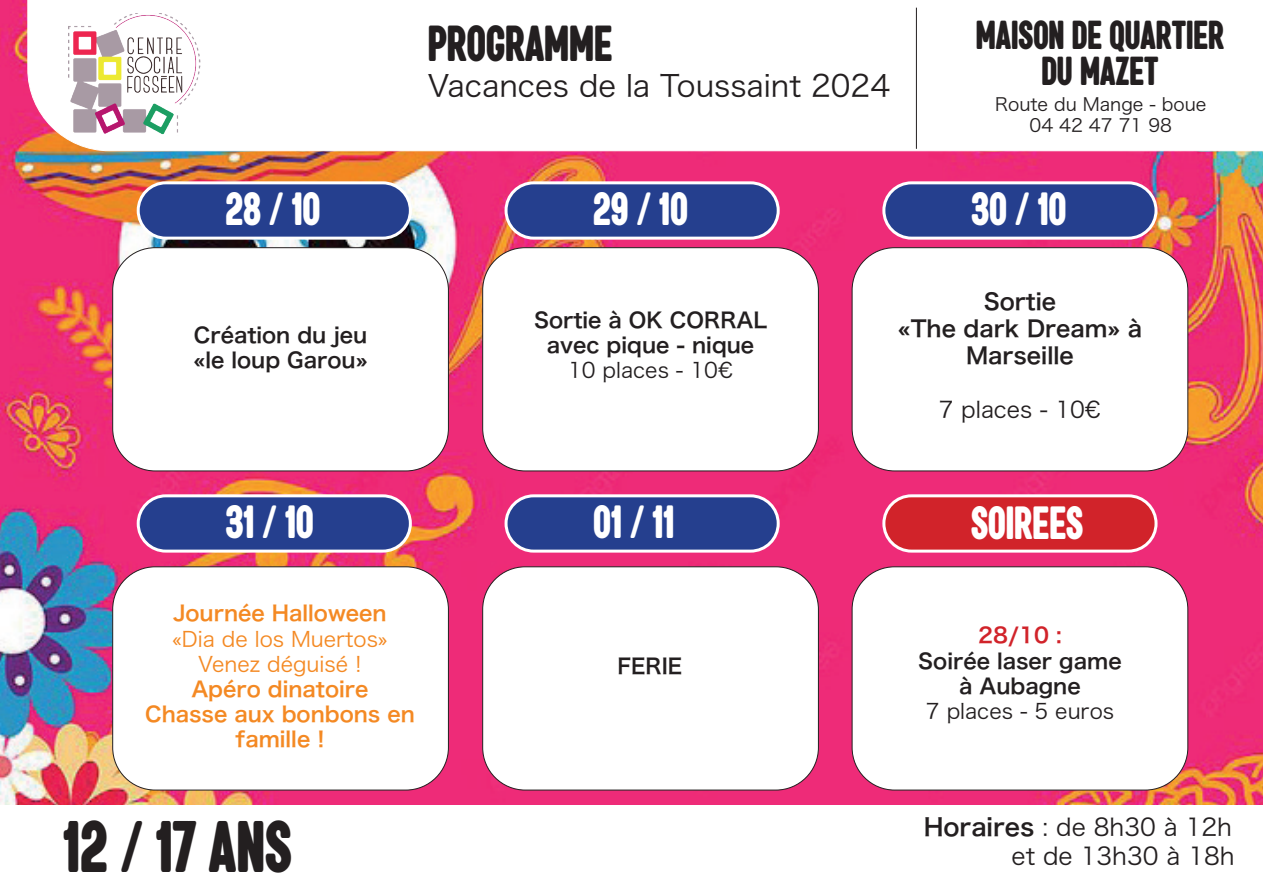
<style>
.page{position:relative;width:1263px;height:893px;background:#fff}
.page>*{position:absolute;margin:0;border:0;box-sizing:border-box;transform-origin:0 0}
.t1{font:67.5px "a Akhir Tahun";color:#231f20;scale:.6 1}
.t2{font:46.8px "a Akhir Tahun";color:#231f20;scale:.6 1}
.t3{font:43.2px "a Akhir Tahun";color:#fff;scale:.6 1}
.t4{font:37.5px/36px "a Akhir Tahun";color:#231f20;text-align:center;scale:.6 1}
.t5{font:30px "Hira Kaku Pro W3";color:#231f20}
.t6{font:24px/28.8px "Hira Kaku Pro W3";color:#231f20;text-align:right}
.t7{font:22.5px/27px "Hira Kaku Pro W6";color:#231f20;text-align:center}
.t8{font:22.5px "Hira Kaku Pro W3";color:#231f20}
.t9{font:21px/25.2px "Hira Kaku Pro W6";color:#231f20;text-align:center}
.t10{font:21px/25.2px "Hira Kaku Pro W6";color:#f48923;text-align:center}
.t11{font:21px/25.2px "Hira Kaku Pro W3";color:#f48923;text-align:center}
.t12{font:21px "Hira Kaku Pro W3";color:#231f20}
.t13{font:21px "Hira Kaku Pro W6";color:#d1232a}
.t14{font:18px/21.6px "Hira Kaku Pro W3";color:#231f20;text-align:center}
.s1{font-family:"Hira Kaku Pro W6"}
</style>
<div class="page">
<img style="left:0;top:0;width:1263px;height:805px">
<svg style="left:27px;top:0;width:1236px;height:151px"></svg>
<hr style="left:916px;top:8px;width:1px;height:141px;background:#231f20">
<div style="left:138px;top:183px;width:272px;height:55px;background:#253f8e;border-radius:28px"></div>
<div style="left:137px;top:181px;width:275px;height:59px;border:3px solid #fff;border-radius:28px"></div>
<div style="left:138px;top:496px;width:272px;height:55px;background:#253f8e;border-radius:28px"></div>
<div style="left:137px;top:494px;width:275px;height:59px;border:3px solid #fff;border-radius:28px"></div>
<div style="left:506px;top:183px;width:272px;height:55px;background:#253f8e;border-radius:28px"></div>
<div style="left:504px;top:181px;width:276px;height:59px;border:3px solid #fff;border-radius:28px"></div>
<div style="left:506px;top:496px;width:272px;height:55px;background:#253f8e;border-radius:28px"></div>
<div style="left:504px;top:494px;width:276px;height:59px;border:3px solid #fff;border-radius:28px"></div>
<div style="left:884px;top:183px;width:272px;height:55px;background:#253f8e;border-radius:28px"></div>
<div style="left:882px;top:181px;width:275px;height:59px;border:3px solid #fff;border-radius:28px"></div>
<div style="left:884px;top:496px;width:272px;height:55px;background:#d1232a;border-radius:28px"></div>
<div style="left:882px;top:494px;width:275px;height:59px;border:3px solid #fff;border-radius:28px"></div>
<div style="left:113px;top:248px;width:335px;height:223px;background:#fff;border-radius:43px"></div>
<div style="left:112px;top:247px;width:337px;height:224px;border:1px solid #231f20;border-radius:43px"></div>
<div style="left:113px;top:567px;width:335px;height:223px;background:#fff;border-radius:43px"></div>
<div style="left:112px;top:566px;width:337px;height:224px;border:1px solid #231f20;border-radius:43px"></div>
<div style="left:483px;top:248px;width:335px;height:223px;background:#fff;border-radius:43px"></div>
<div style="left:482px;top:247px;width:337px;height:224px;border:1px solid #231f20;border-radius:43px"></div>
<div style="left:483px;top:567px;width:335px;height:223px;background:#fff;border-radius:43px"></div>
<div style="left:482px;top:566px;width:337px;height:224px;border:1px solid #231f20;border-radius:43px"></div>
<div style="left:852px;top:248px;width:336px;height:223px;background:#fff;border-radius:43px"></div>
<div style="left:852px;top:247px;width:336px;height:224px;border:1px solid #231f20;border-radius:43px"></div>
<img style="left:68px;top:13px;width:133px;height:123px">
<div style="left:852px;top:567px;width:336px;height:223px;background:#fff;border-radius:43px"></div>
<div style="left:852px;top:566px;width:336px;height:224px;border:1px solid #231f20;border-radius:43px"></div>
<h3 class="t3" style="left:225px;top:189px;width:160px">28 / 10</h3>
<p class="t9" style="left:193px;top:322px;width:176px;text-align:left">Création du jeu «le loup Garou»</p>
<h2 class="t2" style="left:428px;top:23px;width:309px">PROGRAMME</h2>
<h3 class="t5" style="left:428px;top:59px;width:464px">Vacances de la Toussaint 2024</h3>
<h3 class="t3" style="left:593px;top:189px;width:159px">29 / 10</h3>
<h3 class="t4" style="left:976px;top:21px;width:415px">MAISON DE QUARTIER<br>Du MAZET</h3>
<p class="t14" style="left:995px;top:92px;width:213px">Route du Mange - boue<br>04 42 47 71 98</p>
<h3 class="t3" style="left:971px;top:189px;width:161px">30 / 10</h3>
<p class="t9" style="left:534px;top:306px;width:235px">Sortie à OK CORRAL avec pique - nique</p>
<p class="t12" style="left:568px;top:352px;width:166px">10 places - 10€</p>
<p class="t7" style="left:898px;top:287px;width:246px">Sortie<br>«The dark Dream» à<br>Marseille</p>
<p class="t8" style="left:939px;top:389px;width:163px">7 places - 10€</p>
<h3 class="t3" style="left:225px;top:502px;width:149px">31 / 10</h3>
<p class="t10" style="left:173px;top:600px;width:215px">Journée Halloween</p>
<p class="t11" style="left:172px;top:624px;width:217px">«Dia de los Muertos»<br>Venez déguisé !</p>
<p class="t10" style="left:145px;top:676px;width:271px">Apéro dinatoire<br>Chasse aux bonbons en famille !</p>
<h3 class="t3" style="left:593px;top:502px;width:137px">01 / 11</h3>
<p class="t9" style="left:617px;top:652px;width:66px">FERIE</p>
<h3 class="t3" style="left:971px;top:503px;width:188px">SOIREES</h3>
<p class="t13" style="left:978px;top:616px;width:85px">28/10 :</p>
<p class="t9" style="left:918px;top:647px;width:205px">Soirée laser game à Aubagne</p>
<p class="t12" style="left:926px;top:692px;width:190px">7 places - 5 euros</p>
<h1 class="t1" style="left:63px;top:816px;width:383px">12 / 17 ANS</h1>
<p class="t6" style="left:924px;top:811px;width:313px"><span class="s1">Horaires</span> : de 8h30 à 12h et de 13h30 à 18h</p>
</div>
